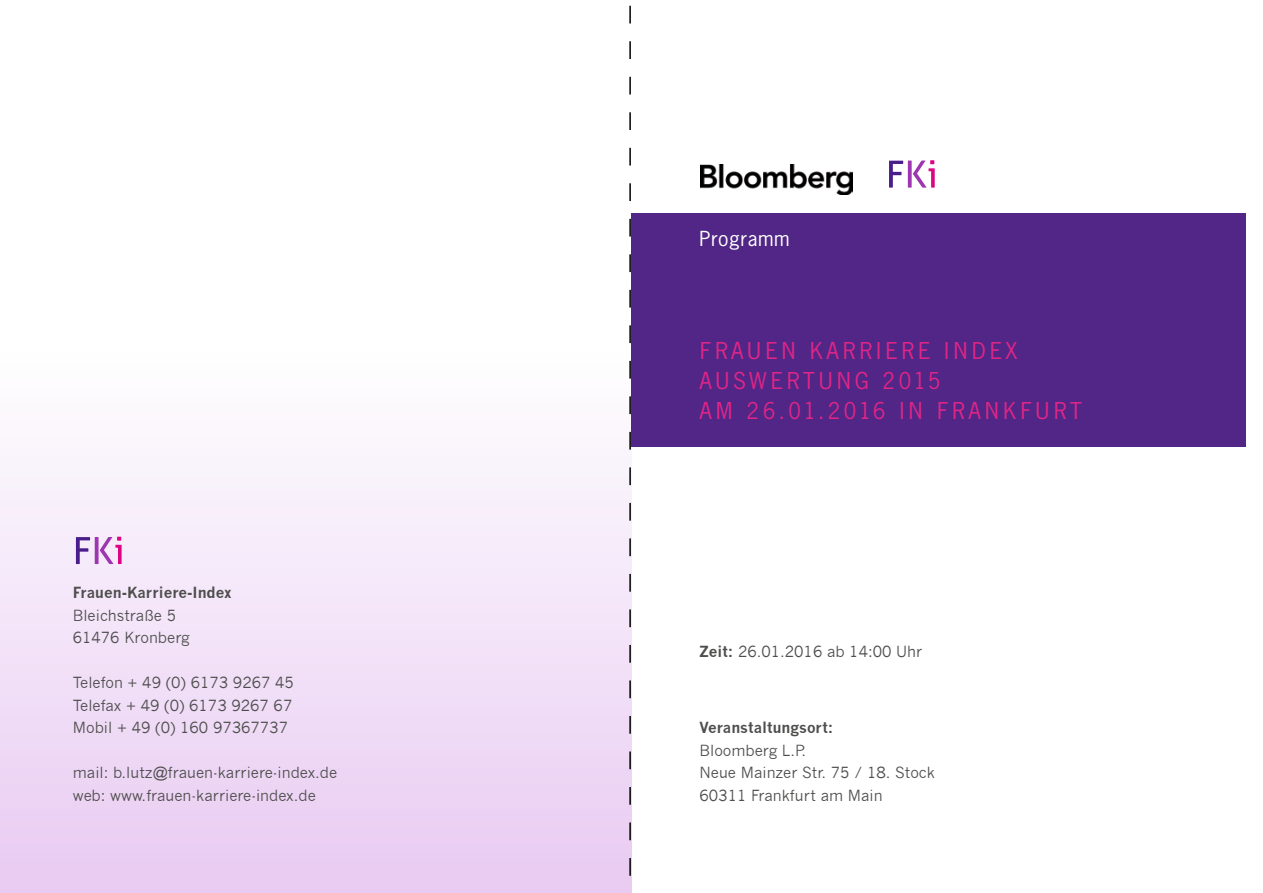
<style>
.page{position:relative;width:1263px;height:893px;background:#fff}
.page>*{position:absolute;margin:0;border:0;box-sizing:border-box;transform-origin:0 0}
.t1{font:25.5px/30px "News Gothic T";letter-spacing:.14em;color:#e02587}
.t2{font:19.5px "News Gothic Std";letter-spacing:.03em;color:#fff}
.t3{font:15px/22.5px "News Gothic";color:#4e4e4d}
.t4{font:700 15px "News Gothic";color:#4e4e4d}
.s1{font-weight:700}
</style>
<div class="page">
<div style="left:0;top:318px;width:631px;height:575px;background:linear-gradient(to bottom,#fff,#e9caf2)"></div>
<div style="left:631px;top:213px;width:615px;height:233px;background:#512686"></div>
<svg style="left:889px;top:160px;width:46px;height:28px"></svg>
<img style="left:701px;top:164px;width:152px;height:31px">
<svg style="left:76px;top:537px;width:46px;height:27px"></svg>
<svg style="left:629px;top:5px;width:2px;height:888px"></svg>
<p class="t4" style="left:73px;top:583px;width:160px">Frauen-Karriere-Index</p>
<p class="t3" style="left:73px;top:604px;width:118px">Bleichstraße 5<br>61476 Kronberg</p>
<p class="t3" style="left:73px;top:671px;width:223px;text-align:justify">Telefon + 49 (0) 6173 9267 45<br>Telefax + 49 (0) 6173 9267 67<br>Mobil + 49 (0) 160 97367737</p>
<p class="t3" style="left:73px;top:761px;width:266px">mail: b.lutz@frauen-karriere-index.de web: www.frauen-karriere-index.de</p>
<h2 class="t2" style="left:699px;top:226px;width:92px">Programm</h2>
<h1 class="t1" style="left:699px;top:335px;width:384px">FRAUEN KARRIERE INDEX<br>AUSWERTUNG 2015<br>AM 26.01.2016 IN FRANKFURT</h1>
<p class="t3" style="left:699px;top:640px;width:224px"><span class="s1">Zeit:</span> 26.01.2016 ab 14:00 Uhr</p>
<p class="t4" style="left:699px;top:718px;width:135px">Veranstaltungsort:</p>
<p class="t3" style="left:699px;top:739px;width:237px">Bloomberg L.P.<br>Neue Mainzer Str. 75 / 18. Stock<br>60311 Frankfurt am Main</p>
</div>
